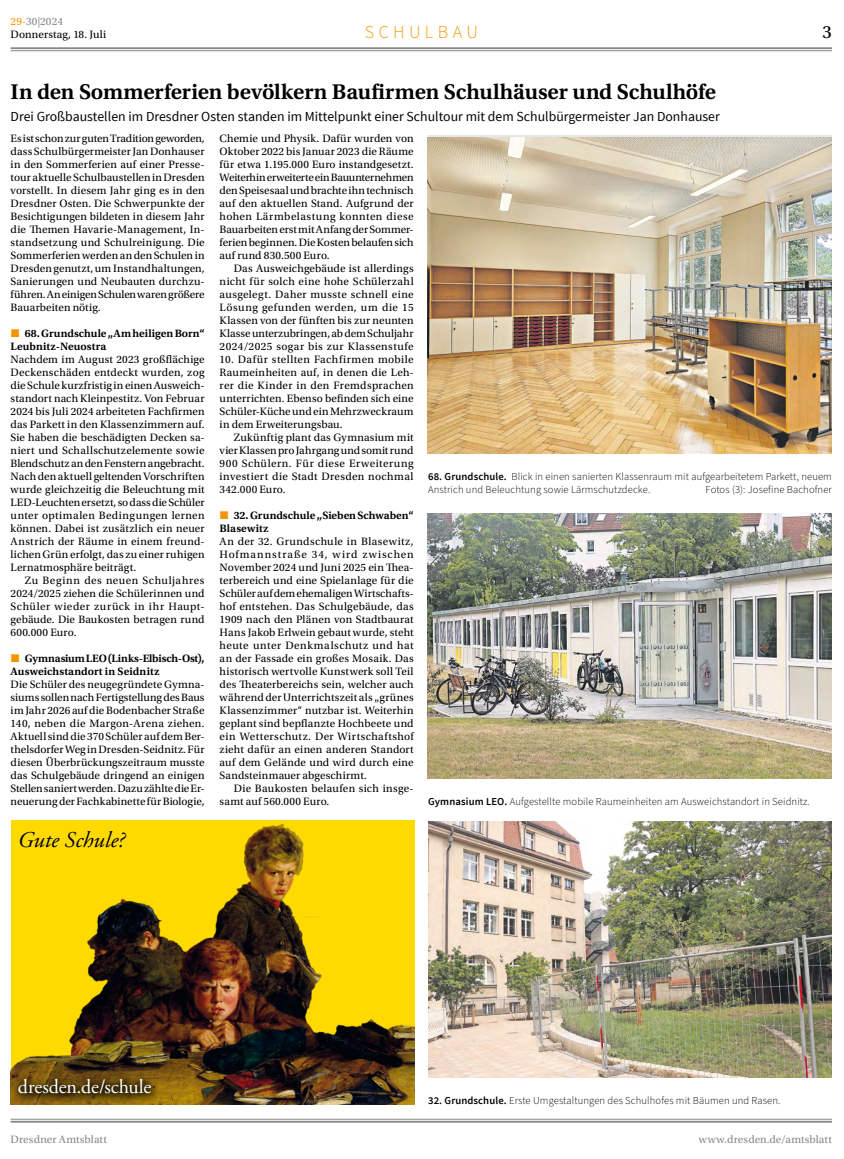
<style>
.page{position:relative;width:844px;height:1159px;background:#fff}
.page>*{position:absolute;margin:0;border:0;box-sizing:border-box;transform-origin:0 0}
.Über-3spaltig_Utopia{font:22.5px "Utopia Std Semibold Capt";letter-spacing:-.01em;color:#000}
.Frage{font:italic 22.5px "Adobe Garamond Pro";color:#000}
.Antwort{font:20px "Adobe Garamond Pro";letter-spacing:-.01em;color:#fff}
.t1{font:18.75px "Utopia Std";color:#000}
.Rubriktitel{font:300 18.12px "Source Sans Pro";letter-spacing:.235em;color:#f39400}
.Unterüber_Source_San{font:13.75px "Source Sans Pro";color:#000}
.Fliesstext_Utopia{font:11.25px/13px "Utopia Std";letter-spacing:.005em;color:#000;text-align:justify}
.Fliesstext_Einzug_Ut{font:11.25px/13px "Utopia Std";letter-spacing:.02em;color:#000;text-align:justify}
.t2{font:11.25px/13px "Utopia Std Semibold Capt";color:#000}
.t3{font:11.25px "Utopia Std";letter-spacing:.01em;color:#87888a}
.Bildunterschrift_Sou{font:300 10.62px/13px "Source Sans Pro";letter-spacing:.01em;color:#000}
.s1{color:#f39400}
.s2{color:#87888a}
.s3{font-weight:600}
</style>
<div class="page">
<hr style="left:11px;top:50px;width:820px;height:1px;background:#87888a">
<hr style="left:11px;top:47px;width:820px;height:2px;background:#87888a">
<hr style="left:11px;top:1119px;width:820px;height:1px;background:#87888a">
<hr style="left:11px;top:1120px;width:820px;height:2px;background:#87888a">
<img style="left:428px;top:137px;width:403px;height:317px">
<img style="left:428px;top:821px;width:403px;height:257px">
<img style="left:428px;top:514px;width:403px;height:265px">
<img style="left:11px;top:820px;width:404px;height:284px">
<div style="left:8px;top:1070px;width:153px;height:33px;background:#000;opacity:.75"></div>
<p class="Fliesstext_Utopia" style="left:11px;top:15px;width:97px"><span class="s1">29-</span><span class="s2">30|2024<br></span>Donnerstag, 18. Juli</p>
<p class="Rubriktitel" style="left:365px;top:20px;width:114px">SCHULBAU</p>
<p class="Über-3spaltig_Utopia" style="left:11px;top:79px;width:707px">In den Sommerferien bevölkern Baufirmen Schulhäuser und Schulhöfe</p>
<p class="Unterüber_Source_San" style="left:11px;top:108px;width:710px">Drei Großbaustellen im Dresdner Osten standen im Mittelpunkt einer Schultour mit dem Schulbürgermeister Jan Donhauser</p>
<h3 class="t1" style="left:822px;top:21px;width:11px">3</h3>
<p class="Fliesstext_Utopia" style="left:11px;top:132px;width:195px">Es ist schon zur guten Tradition geworden, dass Schulbürgermeister Jan Donhauser in den Sommerferien auf einer Presse&shy;tour aktuelle Schulbaustellen in Dresden vorstellt. In diesem Jahr ging es in den Dresdner Osten. Die Schwerpunkte der Besichtigungen bildeten in diesem Jahr die Themen Havarie-Management, In&shy;standsetzung und Schulreinigung. Die Sommerferien werden an den Schulen in Dresden genutzt, um Instandhaltungen, Sanierungen und Neubauten durchzu&shy;führen. An einigen Schulen waren größere Bauarbeiten nötig.</p>
<p class="t2" style="left:11px;top:327px;width:195px;text-indent:14px">68. Grundschule „Am heiligen Born“<br>Leubnitz-Neuostra</p>
<p class="Fliesstext_Utopia" style="left:11px;top:353px;width:195px">Nachdem im August 2023 großflächige Deckenschäden entdeckt wurden, zog die Schule kurzfristig in einen Ausweich&shy;standort nach Kleinpestitz. Von Februar 2024 bis Juli 2024 arbeiteten Fachfirmen das Parkett in den Klassenzimmern auf.<br>Sie haben die beschädigten Decken sa&shy;niert und Schallschutzelemente sowie Blendschutz an den Fenstern angebracht.<br>Nach den aktuell geltenden Vorschriften wurde gleichzeitig die Beleuchtung mit LED-Leuchten ersetzt, so dass die Schüler unter optimalen Bedingungen lernen können. Dabei ist zusätzlich ein neuer Anstrich der Räume in einem freund&shy;lichen Grün erfolgt, das zu einer ruhigen Lernatmosphäre beiträgt.</p>
<p class="Fliesstext_Einzug_Ut" style="left:11px;top:574px;width:195px;text-indent:14px">Zu Beginn des neuen Schuljahres 2024/2025 ziehen die Schülerinnen und Schüler wieder zurück in ihr Haupt&shy;gebäude. Die Baukosten betragen rund 600.000 Euro.</p>
<p class="t2" style="left:11px;top:652px;width:195px;text-indent:14px">Gymnasium LEO (Links-Elbisch-Ost),<br>Ausweichstandort in Seidnitz</p>
<p class="Fliesstext_Utopia" style="left:11px;top:678px;width:195px">Die Schüler des neugegründete Gymna&shy;siums sollen nach Fertigstellung des Baus im Jahr 2026 auf die Bodenbacher Straße 140, neben die Margon-Arena ziehen.<br>Aktuell sind die 370 Schüler auf dem Ber&shy;thelsdorfer Weg in Dresden-Seidnitz. Für diesen Überbrückungszeitraum musste das Schulgebäude dringend an einigen Stellen saniert werden. Dazu zählte die Er&shy;neuerung der Fachkabinette für Biologie,</p>
<p class="Frage" style="left:18px;top:826px;width:109px">Gute Schule?</p>
<p class="Fliesstext_Utopia" style="left:219px;top:132px;width:195px">Chemie und Physik. Dafür wurden von Oktober 2022 bis Januar 2023 die Räume für etwa 1.195.000 Euro instandgesetzt.<br>Weiterhin erweiterte ein Bauunternehmen den Speisesaal und brachte ihn technisch auf den aktuellen Stand. Aufgrund der hohen Lärmbelastung konnten diese Bauarbeiten erst mit Anfang der Sommer&shy;ferien beginnen. Die Kosten belaufen sich auf rund 830.500 Euro.</p>
<p class="Fliesstext_Einzug_Ut" style="left:219px;top:262px;width:195px;text-indent:14px">Das Ausweichgebäude ist allerdings nicht für solch eine hohe Schülerzahl ausgelegt. Daher musste schnell eine Lösung gefunden werden, um die 15<br>Klassen von der fünften bis zur neunten Klasse unterzubringen, ab dem Schuljahr 2024/2025 sogar bis zur Klassenstufe</p>
<p class="Fliesstext_Einzug_Ut" style="left:219px;top:353px;width:195px">10. Dafür stellten Fachfirmen mobile Raumeinheiten auf, in denen die Leh&shy;rer die Kinder in den Fremdsprachen unterrichten. Ebenso befinden sich eine Schüler-Küche und ein Mehrzweckraum in dem Erweiterungsbau.</p>
<p class="Fliesstext_Einzug_Ut" style="left:219px;top:431px;width:195px;text-indent:14px">Zukünftig plant das Gymnasium mit vier Klassen pro Jahrgang und somit rund 900 Schülern. Für diese Erweiterung investiert die Stadt Dresden nochmal 342.000 Euro.</p>
<p class="t2" style="left:219px;top:509px;width:195px;text-indent:14px">32. Grundschule „Sieben Schwaben“<br>Blasewitz</p>
<p class="Fliesstext_Utopia" style="left:219px;top:535px;width:195px">An der 32. Grundschule in Blasewitz, Hofmannstraße 34, wird zwischen November 2024 und Juni 2025 ein Thea&shy;terbereich und eine Spielanlage für die Schüler auf dem ehemaligen Wirtschafts&shy;hof entstehen. Das Schulgebäude, das 1909 nach den Plänen von Stadtbaurat Hans Jakob Erlwein gebaut wurde, steht heute unter Denkmalschutz und hat an der Fassade ein großes Mosaik. Das historisch wertvolle Kunstwerk soll Teil des Theaterbereichs sein, welcher auch während der Unterrichtszeit als „grünes Klassenzimmer“ nutzbar ist. Weiterhin geplant sind bepflanzte Hochbeete und ein Wetterschutz. Der Wirtschaftshof zieht dafür an einen anderen Standort auf dem Gelände und wird durch eine Sandsteinmauer abgeschirmt.</p>
<p class="Fliesstext_Einzug_Ut" style="left:219px;top:782px;width:195px;text-indent:14px">Die Baukosten belaufen sich insge&shy;samt auf 560.000 Euro.</p>
<p class="Bildunterschrift_Sou" style="left:428px;top:470px;width:405px"><span class="s3">68. Grundschule.</span> Blick in einen sanierten Klassenraum mit aufgearbeitetem Parkett, neuem<br>Anstrich und Beleuchtung sowie Lärmschutzdecke.</p>
<p class="Bildunterschrift_Sou" style="left:705px;top:483px;width:128px">Fotos (3): Josefine Bachofner</p>
<p class="Bildunterschrift_Sou" style="left:428px;top:795px;width:383px"><span class="s3">Gymnasium LEO.</span> Aufgestellte mobile Raumeinheiten am Ausweichstandort in Seidnitz.</p>
<p class="Antwort" style="left:18px;top:1075px;width:135px">dresden.de/schule</p>
<p class="Bildunterschrift_Sou" style="left:428px;top:1094px;width:354px"><span class="s3">32. Grundschule.</span> Erste Umgestaltungen des Schulhofes mit Bäumen und Rasen.</p>
<p class="t3" style="left:11px;top:1133px;width:98px">Dresdner Amtsblatt</p>
<p class="t3" style="left:698px;top:1133px;width:134px">www.dresden.de/amtsblatt</p>
</div>
